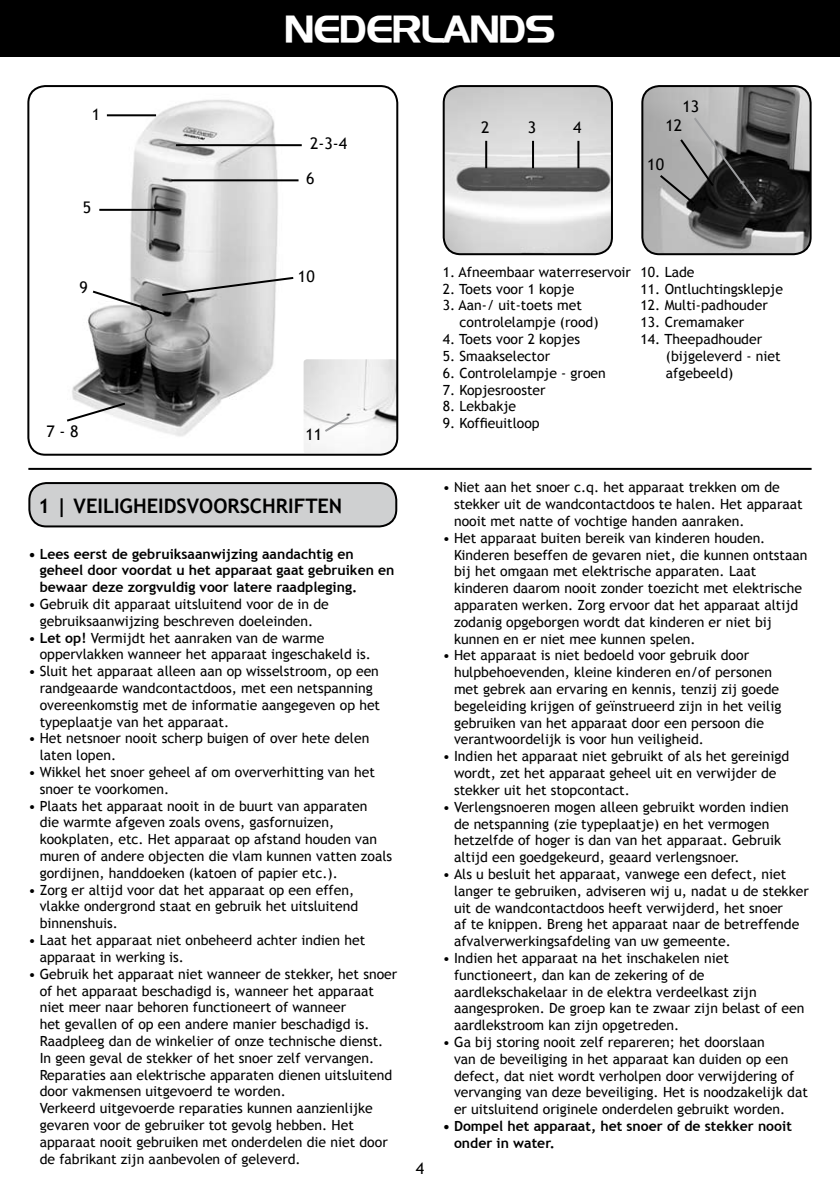
<style>
.page{position:relative;width:840px;height:1191px;background:#fff}
.page>*{position:absolute;margin:0;border:0;box-sizing:border-box;transform-origin:0 0}
.t1{font:36px "Longview";color:#fff}
.t2{font:700 20px "Trebuchet MS";color:#000}
.t3{font:16px "Trebuchet MS";color:#000}
.t4{font:14px/16.8px "Trebuchet MS";color:#000}
.t5{font:700 14px/16.8px "Trebuchet MS";color:#000}
.s1{font-weight:700}
</style>
<div class="page">
<img style="left:642px;top:86px;width:168px;height:168px;border-radius:17px">
<div style="left:641px;top:85px;width:170px;height:170px;border:2px solid #000;border-radius:17px"></div>
<img style="left:72px;top:100px;width:211px;height:337px">
<img style="left:303px;top:359px;width:94px;height:94px">
<div style="left:27px;top:85px;width:371px;height:371px;border:2px solid #000;border-radius:17px"></div>
<div style="left:0;top:0;width:839px;height:57px;background:#000"></div>
<hr style="left:28px;top:468px;width:783px;height:2px;background:#000">
<div style="left:29px;top:483px;width:367px;height:43px;background:#cfd0d1;border-radius:17px"></div>
<div style="left:28px;top:482px;width:369px;height:45px;border:2px solid #000;border-radius:17px"></div>
<img style="left:443px;top:86px;width:168px;height:168px;border-radius:17px">
<div style="left:442px;top:85px;width:170px;height:170px;border:2px solid #000;border-radius:17px"></div>
<hr style="left:107px;top:114px;width:49px;height:2px;background:#000">
<hr style="left:176px;top:144px;width:125px;height:2px;background:#000">
<hr style="left:485px;top:141px;width:2px;height:27px;background:#000">
<hr style="left:577px;top:141px;width:2px;height:27px;background:#000">
<hr style="left:531px;top:141px;width:2px;height:27px;background:#000">
<hr style="left:99px;top:209px;width:71px;height:2px;background:#000">
<hr style="left:171px;top:179px;width:127px;height:2px;background:#000">
<svg style="left:67px;top:401px;width:60px;height:22px"></svg>
<svg style="left:322px;top:415px;width:29px;height:19px"></svg>
<svg style="left:90px;top:276px;width:204px;height:41px"></svg>
<svg style="left:657px;top:115px;width:102px;height:91px;background:#797979"></svg>
<p class="t3" style="left:92px;top:104px;width:10px">1</p>
<p class="t3" style="left:83px;top:198px;width:10px">5</p>
<h1 class="t1" style="left:285px;top:7px;width:271px">NEDERLANDS</h1>
<p class="t3" style="left:310px;top:134px;width:38px">2-3-4</p>
<p class="t3" style="left:306px;top:169px;width:10px">6</p>
<p class="t3" style="left:480px;top:118px;width:10px">2</p>
<p class="t3" style="left:527px;top:118px;width:10px">3</p>
<p class="t3" style="left:573px;top:118px;width:10px">4</p>
<p class="t3" style="left:682px;top:96px;width:18px">13</p>
<p class="t3" style="left:665px;top:116px;width:18px">12</p>
<p class="t3" style="left:647px;top:155px;width:18px">10</p>
<p class="t3" style="left:298px;top:267px;width:18px">10</p>
<p class="t4" style="left:640px;top:264px;width:55px">10. Lade</p>
<p class="t4" style="left:640px;top:280px;width:144px">11. Ontluchtingsklepje</p>
<p class="t4" style="left:640px;top:297px;width:129px">12. Multi-padhouder</p>
<p class="t4" style="left:640px;top:314px;width:105px">13. Cremamaker</p>
<p class="t4" style="left:665px;top:331px;width:116px;text-indent:-25px">14. Theepadhouder (bijgeleverd - niet afgebeeld)</p>
<p class="t4" style="left:442px;top:264px;width:190px">1. Afneembaar waterreservoir</p>
<p class="t4" style="left:442px;top:280px;width:133px">2. Toets voor 1 kopje</p>
<p class="t4" style="left:459px;top:297px;width:140px;text-indent:-17px">3. Aan-/ uit-toets met controlelampje (rood)</p>
<p class="t4" style="left:442px;top:331px;width:139px">4. Toets voor 2 kopjes</p>
<p class="t4" style="left:442px;top:348px;width:109px">5. Smaakselector</p>
<p class="t4" style="left:442px;top:364px;width:164px">6. Controlelampje - groen</p>
<p class="t4" style="left:442px;top:381px;width:104px">7. Kopjesrooster</p>
<p class="t4" style="left:442px;top:398px;width:75px">8. Lekbakje</p>
<p class="t4" style="left:442px;top:415px;width:98px">9. Koffieuitloop</p>
<p class="t3" style="left:79px;top:278px;width:10px">9</p>
<p class="t3" style="left:46px;top:422px;width:34px">7 - 8</p>
<p class="t3" style="left:305px;top:425px;width:18px">11</p>
<h2 class="t2" style="left:38px;top:493px;width:305px">1 | veiligheidsvoorschriften</h2>
<p class="t5" style="left:40px;top:545px;width:356px;text-indent:-11px">• Lees eerst de gebruiksaanwijzing aandachtig en geheel door voordat u het apparaat gaat gebruiken en bewaar deze zorgvuldig voor latere raadpleging.</p>
<p class="t4" style="left:28px;top:596px;width:302px;text-align:center">• Gebruik dit apparaat uitsluitend voor de in de gebruiksaanwijzing beschreven doeleinden.</p>
<p class="t4" style="left:40px;top:629px;width:332px;text-indent:-11px">• <span class="s1">Let op!</span> Vermijdt het aanraken van de warme oppervlakken wanneer het apparaat ingeschakeld is.</p>
<p class="t4" style="left:40px;top:663px;width:342px;text-indent:-11px">• Sluit het apparaat alleen aan op wisselstroom, op een randgeaarde wandcontactdoos, met een netspanning overeenkomstig met de informatie aangegeven op het typeplaatje van het apparaat.</p>
<p class="t4" style="left:40px;top:730px;width:331px;text-indent:-11px">• Het netsnoer nooit scherp buigen of over hete delen laten lopen.</p>
<p class="t4" style="left:40px;top:764px;width:336px;text-indent:-11px">• Wikkel het snoer geheel af om oververhitting van het snoer te voorkomen.</p>
<p class="t4" style="left:40px;top:797px;width:354px;text-indent:-11px">• Plaats het apparaat nooit in de buurt van apparaten<br>die warmte afgeven zoals ovens, gasfornuizen, kookplaten, etc. Het apparaat op afstand houden van muren of andere objecten die vlam kunnen vatten zoals gordijnen, handdoeken (katoen of papier etc.).</p>
<p class="t4" style="left:40px;top:881px;width:320px;text-indent:-11px">• Zorg er altijd voor dat het apparaat op een effen, vlakke ondergrond staat en gebruik het uitsluitend binnenshuis.</p>
<p class="t4" style="left:40px;top:932px;width:327px;text-indent:-11px">• Laat het apparaat niet onbeheerd achter indien het apparaat in werking is.</p>
<p class="t4" style="left:28px;top:965px;width:370px">• Gebruik het apparaat niet wanneer de stekker, het snoer</p>
<p class="t4" style="left:40px;top:982px;width:335px">of het apparaat beschadigd is, wanneer het apparaat</p>
<p class="t4" style="left:40px;top:999px;width:308px">niet meer naar behoren functioneert of wanneer</p>
<p class="t4" style="left:40px;top:1016px;width:331px">het gevallen of op een andere manier beschadigd is.</p>
<p class="t4" style="left:40px;top:1032px;width:345px">Raadpleeg dan de winkelier of onze technische dienst.</p>
<p class="t4" style="left:40px;top:1049px;width:336px">In geen geval de stekker of het snoer zelf vervangen.</p>
<p class="t4" style="left:28px;top:1066px;width:365px">Reparaties aan elektrische apparaten dienen uitsluitend</p>
<p class="t4" style="left:40px;top:1083px;width:248px">door vakmensen uitge-voerd te worden.</p>
<p class="t4" style="left:28px;top:1100px;width:346px">Verkeerd uitgevoerde reparaties kunnen aanzien- lijke</p>
<p class="t4" style="left:40px;top:1116px;width:315px">gevaren voor de gebruiker tot gevolg hebben. Het</p>
<p class="t4" style="left:40px;top:1133px;width:349px">apparaat nooit gebruiken met onderdelen die niet door</p>
<p class="t4" style="left:40px;top:1150px;width:262px">de fabrikant zijn aanbevolen of geleverd.</p>
<p class="t3" style="left:415px;top:1159px;width:10px">4</p>
<p class="t4" style="left:454px;top:479px;width:350px;text-indent:-11px">• Niet aan het snoer c.q. het apparaat trekken om de stekker uit de wandcontactdoos te halen. Het apparaat nooit met natte of vochtige handen aanraken.</p>
<p class="t4" style="left:454px;top:529px;width:355px;text-indent:-11px">• Het apparaat buiten bereik van kinderen houden.<br>Kinderen beseffen de gevaren niet, die kunnen ontstaan bij het omgaan met elektrische apparaten. Laat kinde-ren daarom nooit zonder toezicht met elektrische apparaten werken. Zorg ervoor dat het apparaat altijd zodanig opgeborgen wordt dat kinde-ren er niet bij kunnen en er niet mee kunnen spelen.</p>
<p class="t4" style="left:454px;top:647px;width:329px;text-indent:-11px">• Het apparaat is niet bedoeld voor gebruik door hulpbehoevenden, kleine kinderen en/of personen met gebrek aan ervaring en kennis, tenzij zij goede begeleiding krijgen of geïnstrueerd zijn in het veilig gebruiken van het apparaat door een persoon die verantwoordelijk is voor hun veiligheid.</p>
<p class="t4" style="left:454px;top:748px;width:336px;text-indent:-11px">• Indien het apparaat niet gebruikt of als het gereinigd wordt, zet het apparaat geheel uit en verwijder de stekker uit het stopcontact.</p>
<p class="t4" style="left:454px;top:798px;width:336px;text-indent:-11px">• Verlengsnoeren mogen alleen gebruikt worden indien de netspanning (zie typeplaatje) en het vermogen hetzelfde of hoger is dan van het apparaat. Gebruik altijd een goedgekeurd, geaard verlengsnoer.</p>
<p class="t4" style="left:454px;top:865px;width:356px;text-indent:-11px">• Als u besluit het apparaat, vanwege een defect, niet langer te gebruiken, adviseren wij u, nadat u de stekker uit de wandcontactdoos heeft verwijderd, het snoer<br>af te knippen. Breng het apparaat naar de betreffende afvalverwerkingsafdeling van uw gemeente.</p>
<p class="t4" style="left:454px;top:949px;width:352px;text-indent:-11px">• Indien het apparaat na het inschakelen niet functioneert, dan kan de zekering of de aardlekschakelaar in de elektra verdeelkast zijn aangesproken. De groep kan te zwaar zijn belast of een aardlekstroom kan zijn opgetreden.</p>
<p class="t4" style="left:454px;top:1033px;width:355px;text-indent:-11px">• Ga bij storing nooit zelf repareren; het doorslaan<br>van de beveiliging in het apparaat kan duiden op een defect, dat niet wordt verholpen door verwijdering of vervanging van deze beveiliging. Het is noodzakelijk dat er uitsluitend originele onderdelen gebruikt worden.</p>
<p class="t5" style="left:454px;top:1117px;width:339px;text-indent:-11px">• Dompel het apparaat, het snoer of de stekker nooit onder in water.</p>
</div>
